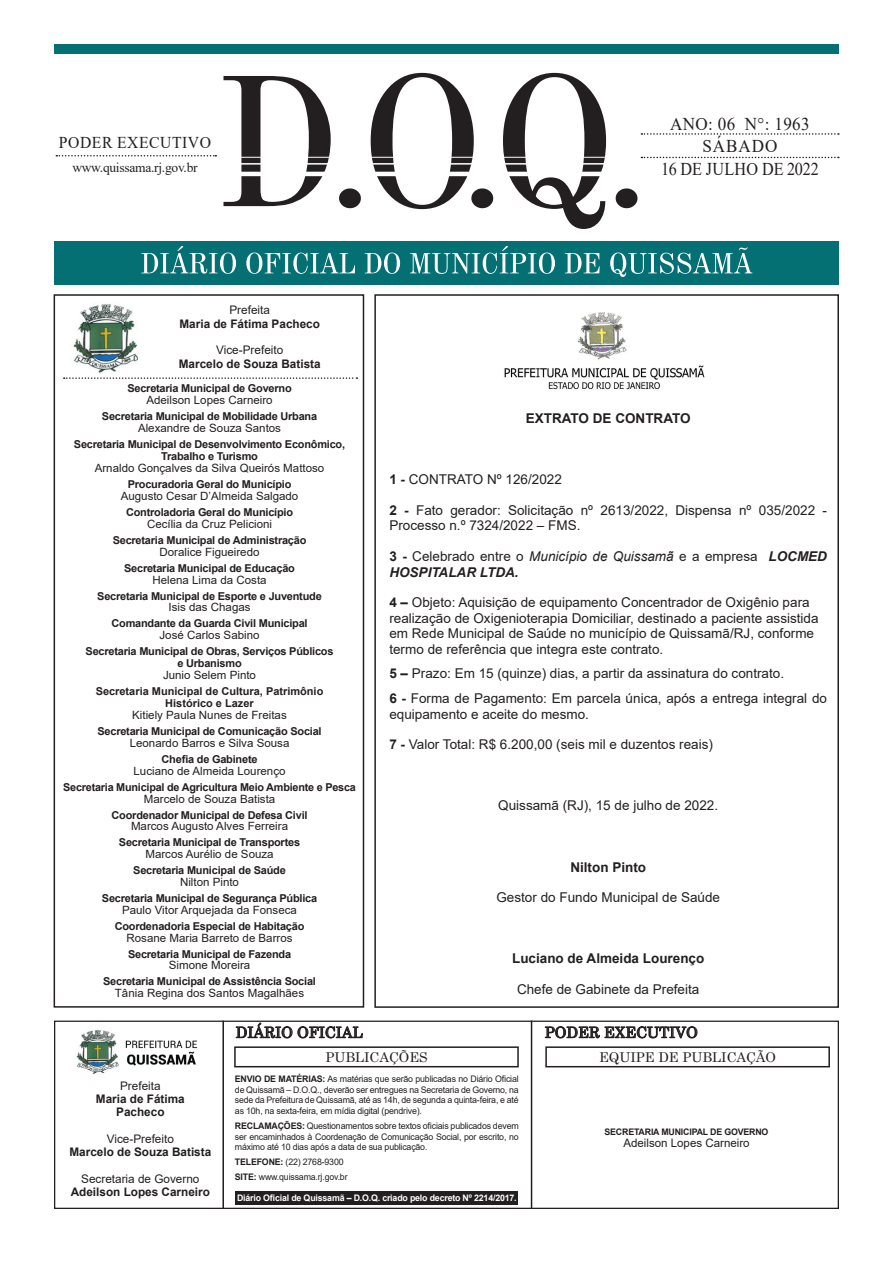
<style>
.page{position:relative;width:893px;height:1263px;background:#fff}
.page>*{position:absolute;margin:0;border:0;box-sizing:border-box;transform-origin:0 0}
.t1{font:18px/22.5px "Times New Roman";letter-spacing:.02em;color:#231f20;text-align:center;scale:.95 1}
.t2{font:16.5px "Times New Roman";letter-spacing:.035em;color:#231f20;scale:.95 1}
.t3{font:15px "Century";color:#231f20}
.t4{font:13.5px/15.6px "Arial";color:#231f20}
.t5{font:700 13.5px "Arial";color:#231f20}
.t6{font:13.5px "Century";color:#231f20}
.t7{font:13.5px "Times New Roman";letter-spacing:-.02em;color:#231f20}
.t8{font:700 11.85px/13.4px "Arial";color:#231f20;text-align:center}
.t9{font:11.85px "Arial";color:#231f20}
.t10{font:11.7px "Arial";color:#231f20}
.t11{font:11.4px "Arial";color:#231f20}
.t12{font:700 10.8px/12.3px "Arial";letter-spacing:-.02em;color:#231f20;text-align:center}
.t13{font:700 10.8px/12.3px "Arial";color:#231f20;text-align:center}
.t14{font:9px/10.5px "Arial";letter-spacing:-.02em;color:#231f20;text-align:justify}
.t15{font:700 9px "Arial";letter-spacing:-.02em;color:#fff}
.t16{font:700 9px "Arial";letter-spacing:-.02em;color:#231f20}
.s1{font-weight:700}
.s2{font-style:italic}
.s3{font-weight:700;font-style:italic}
</style>
<div class="page">
<div style="left:54px;top:242px;width:785px;height:43px;background:#047073"></div>
<svg style="left:141px;top:246px;width:611px;height:31px"></svg>
<svg style="left:641px;top:133px;width:198px;height:2px"></svg>
<svg style="left:56px;top:155px;width:160px;height:2px"></svg>
<svg style="left:641px;top:157px;width:198px;height:1px"></svg>
<svg style="left:223px;top:73px;width:414px;height:156px"></svg>
<hr style="left:233px;top:172px;width:387px;height:4px;background:#fff">
<hr style="left:233px;top:163px;width:387px;height:2px;background:#fff">
<hr style="left:233px;top:157px;width:387px;height:1px;background:#fff">
<div style="left:236px;top:1191px;width:282px;height:13px;background:#231f20"></div>
<img style="left:63px;top:304px;width:75px;height:74px">
<div style="left:54px;top:294px;width:310px;height:714px;border:2px solid #231f20"></div>
<svg style="left:64px;top:377px;width:293px;height:2px"></svg>
<div style="left:54px;top:1020px;width:785px;height:189px;border:1px solid #231f20"></div>
<svg style="left:235px;top:1022px;width:128px;height:17px"></svg>
<svg style="left:544px;top:1026px;width:154px;height:13px"></svg>
<div style="left:234px;top:1046px;width:285px;height:21px;border:2px solid #231f20"></div>
<div style="left:545px;top:1046px;width:285px;height:21px;border:2px solid #231f20"></div>
<hr style="left:531px;top:1020px;width:1px;height:189px;background:#231f20">
<hr style="left:222px;top:1020px;width:2px;height:189px;background:#231f20">
<div style="left:54px;top:44px;width:785px;height:9px;background:#047073"></div>
<img style="left:76px;top:1030px;width:43px;height:44px">
<img style="left:125px;top:1040px;width:72px;height:26px">
<div style="left:374px;top:294px;width:465px;height:714px;border:2px solid #231f20"></div>
<img style="left:504px;top:313px;width:201px;height:77px">
<h2 class="t2" style="left:59px;top:131px;width:162px">PODER EXECUTIVO</h2>
<p class="t7" style="left:72px;top:158px;width:127px">www.quissama.rj.gov.br</p>
<h1 class="t1" style="left:661px;top:112px;width:168px">ANO: 06 N°: 1963 sÁBADO<br>16 DE julho DE 2022</h1>
<p class="t9" style="left:229px;top:302px;width:42px">Prefeita</p>
<p class="t8" style="left:179px;top:317px;width:142px">Maria de Fátima Pacheco</p>
<p class="t9" style="left:216px;top:342px;width:69px">Vice-Prefeito</p>
<p class="t8" style="left:179px;top:357px;width:143px">Marcelo de Souza Batista</p>
<p class="t12" style="left:127px;top:382px;width:166px">Secretaria Municipal de Governo</p>
<p class="t11" style="left:146px;top:392px;width:128px">Adeilson Lopes Carneiro</p>
<p class="t12" style="left:102px;top:410px;width:217px">Secretaria Municipal de Mobilidade Urbana</p>
<p class="t11" style="left:138px;top:420px;width:145px">Alexandre de Souza Santos</p>
<p class="t12" style="left:74px;top:438px;width:273px">Secretaria Municipal de Desenvolvimento Econômico,<br>Trabalho e Turismo</p>
<p class="t11" style="left:95px;top:460px;width:231px">Arnaldo Gonçalves da Silva Queirós Mattoso</p>
<p class="t12" style="left:128px;top:478px;width:165px">Procuradoria Geral do Município</p>
<p class="t11" style="left:121px;top:488px;width:179px">Augusto Cesar D’Almeida Salgado</p>
<p class="t12" style="left:126px;top:506px;width:169px">Controladoria Geral do Município</p>
<p class="t11" style="left:147px;top:516px;width:127px">Cecília da Cruz Pelicioni</p>
<p class="t12" style="left:113px;top:534px;width:195px">Secretaria Municipal de Administração</p>
<p class="t11" style="left:160px;top:544px;width:102px">Doralice Figueiredo</p>
<p class="t12" style="left:124px;top:562px;width:172px">Secretaria Municipal de Educação</p>
<p class="t11" style="left:152px;top:572px;width:116px">Helena Lima da Costa</p>
<p class="t12" style="left:97px;top:590px;width:226px">Secretaria Municipal de Esporte e Juventude</p>
<p class="t11" style="left:169px;top:599px;width:84px">Isis das Chagas</p>
<p class="t12" style="left:111px;top:617px;width:198px">Comandante da Guarda Civil Municipal</p>
<p class="t11" style="left:160px;top:627px;width:102px">José Carlos Sabino</p>
<p class="t12" style="left:86px;top:645px;width:249px">Secretaria Municipal de Obras, Serviços Públicos e Urbanismo</p>
<p class="t11" style="left:163px;top:667px;width:94px">Junio Selem Pinto</p>
<p class="t13" style="left:96px;top:685px;width:229px">Secretaria Municipal de Cultura, Patrimônio<br>Histórico e Lazer</p>
<p class="t11" style="left:132px;top:707px;width:156px">Kitiely Paula Nunes de Freitas</p>
<p class="t12" style="left:97px;top:725px;width:226px">Secretaria Municipal de Comunicação Social</p>
<p class="t11" style="left:130px;top:735px;width:161px">Leonardo Barros e Silva Sousa</p>
<p class="t12" style="left:162px;top:753px;width:97px">Chefia de Gabinete</p>
<p class="t11" style="left:134px;top:763px;width:154px">Luciano de Almeida Lourenço</p>
<p class="t12" style="left:63px;top:781px;width:294px">Secretaria Municipal de Agricultura Meio Ambiente e Pesca</p>
<p class="t11" style="left:144px;top:791px;width:133px">Marcelo de Souza Batista</p>
<p class="t12" style="left:112px;top:809px;width:197px">Coordenador Municipal de Defesa Civil</p>
<p class="t11" style="left:131px;top:819px;width:159px">Marcos Augusto Alves Ferreira</p>
<p class="t12" style="left:119px;top:837px;width:183px">Secretaria Municipal de Transportes</p>
<p class="t11" style="left:145px;top:846px;width:130px">Marcos Aurélio de Souza</p>
<p class="t12" style="left:133px;top:864px;width:154px">Secretaria Municipal de Saúde</p>
<p class="t11" style="left:180px;top:874px;width:60px">Nilton Pinto</p>
<p class="t12" style="left:102px;top:892px;width:217px">Secretaria Municipal de Segurança Pública</p>
<p class="t11" style="left:122px;top:902px;width:176px">Paulo Vitor Arquejada da Fonseca</p>
<p class="t12" style="left:115px;top:920px;width:191px">Coordenadoria Especial de Habitação</p>
<p class="t11" style="left:126px;top:930px;width:168px">Rosane Maria Barreto de Barros</p>
<p class="t12" style="left:128px;top:948px;width:165px">Secretaria Municipal de Fazenda</p>
<p class="t11" style="left:169px;top:957px;width:83px">Simone Moreira</p>
<p class="t12" style="left:103px;top:975px;width:214px">Secretaria Municipal de Assistência Social</p>
<p class="t11" style="left:115px;top:985px;width:191px">Tânia Regina dos Santos Magalhães</p>
<p class="t5" style="left:526px;top:409px;width:166px">EXTRATO DE CONTRATO</p>
<p class="t4" style="left:389px;top:472px;width:174px"><span class="s1">1 -</span> CONTRATO Nº 126/2022</p>
<p class="t4" style="left:389px;top:502px;width:439px"><span class="s1">2 -</span> Fato gerador: Solicitação nº 2613/2022, Dispensa nº 035/2022 -<br>Processo n.º 7324/2022 – FMS.</p>
<p class="t4" style="left:389px;top:548px;width:439px"><span class="s1">3 -</span> Celebrado entre o <span class="s2">Município de Quissamã</span> e a empresa <span class="s3">LOCMED<br>HOSPITALAR LTDA.</span></p>
<p class="t4" style="left:389px;top:594px;width:431px"><span class="s1">4 –</span> Objeto: Aquisição de equipamento Concentrador de Oxigênio para realização de Oxigenioterapia Domiciliar, destinado a paciente assistida em Rede Municipal de Saúde no município de Quissamã/RJ, conforme termo de referência que integra este contrato.</p>
<p class="t4" style="left:389px;top:661px;width:439px;line-height:24.6px"><span class="s1">5 –</span> Prazo: Em 15 (quinze) dias, a partir da assinatura do contrato.<br><span class="s1">6 -</span> Forma de Pagamento: Em parcela única, após a entrega integral do</p>
<p class="t4" style="left:389px;top:706px;width:201px">equipamento e aceite do mesmo.</p>
<p class="t4" style="left:389px;top:736px;width:325px"><span class="s1">7 -</span> Valor Total: R$ 6.200,00 (seis mil e duzentos reais)</p>
<p class="t4" style="left:498px;top:798px;width:221px">Quissamã (RJ), 15 de julho de 2022.</p>
<p class="t5" style="left:570px;top:857px;width:77px">Nilton Pinto</p>
<p class="t4" style="left:496px;top:889px;width:225px">Gestor do Fundo Municipal de Saúde</p>
<p class="t5" style="left:512px;top:949px;width:194px">Luciano de Almeida Lourenço</p>
<p class="t4" style="left:517px;top:981px;width:184px">Chefe de Gabinete da Prefeita</p>
<p class="t9" style="left:120px;top:1077px;width:42px">Prefeita</p>
<p class="t8" style="left:96px;top:1092px;width:90px">Maria de Fátima<br>Pacheco</p>
<p class="t9" style="left:107px;top:1130px;width:69px">Vice-Prefeito</p>
<p class="t8" style="left:69px;top:1145px;width:143px">Marcelo de Souza Batista</p>
<p class="t9" style="left:81px;top:1170px;width:120px">Secretaria de Governo</p>
<p class="t8" style="left:71px;top:1185px;width:141px">Adeilson Lopes Carneiro</p>
<h3 class="t3" style="left:236px;top:1020px;width:128px">DIÁRIO OFICIAL</h3>
<h3 class="t3" style="left:545px;top:1020px;width:155px">PODER EXECUTIVO</h3>
<p class="t6" style="left:325px;top:1046px;width:104px">PUBLICAÇÕES</p>
<p class="t6" style="left:599px;top:1046px;width:178px">EQUIPE DE PUBLICAÇÃO</p>
<p class="t14" style="left:235px;top:1074px;width:285px"><span class="s1">ENVIO DE MATÉRIAS:</span> As matérias que serão publicadas no Diário Oficial de Quissamã – D.O.Q., deverão ser entregues na Secretaria de Governo, na sede da Prefeitura de Quissamã, até as 14h, de segunda a quinta-feira, e até as 10h, na sexta-feira, em mídia digital (pendrive).</p>
<p class="t14" style="left:235px;top:1120px;width:285px"><span class="s1">RECLAMAÇÕES:</span> Questionamentos sobre textos oficiais publicados devem ser encaminhados à Coordenação de Comunicação Social, por escrito, no máximo até 10 dias após a data de sua publicação.</p>
<p class="t14" style="left:235px;top:1154px;width:114px;line-height:15px"><span class="s1">TELEFONE:</span> (22) 2768-9300<br><span class="s1">SITE:</span> www.quissama.rj.gov.br</p>
<p class="t15" style="left:237px;top:1191px;width:281px">Diário Oficial de Quissamã – D.O.Q. criado pelo decreto Nº 2214/2017.</p>
<p class="t16" style="left:605px;top:1126px;width:165px">SECRETARIA MUNICIPAL DE GOVERNO</p>
<p class="t10" style="left:623px;top:1135px;width:128px">Adeilson Lopes Carneiro</p>
</div>
